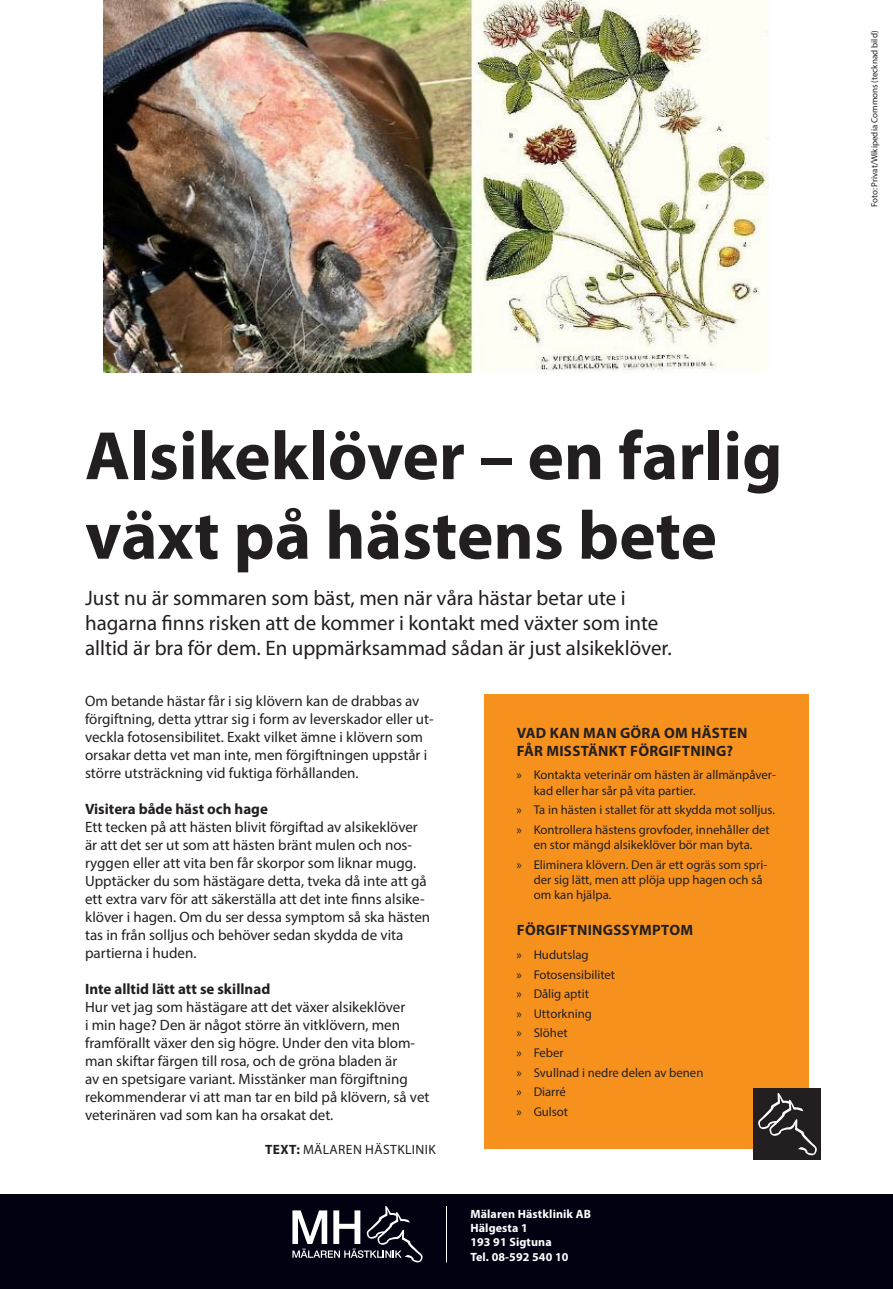
<style>
.page{position:relative;width:893px;height:1289px;background:#fff}
.page>*{position:absolute;margin:0;border:0;box-sizing:border-box;transform-origin:0 0}
.Rubrik{font:700 69px/79.5px "Myriad Pro";color:#231f20}
.Ingress{font:21px/25.2px "Myriad Pro";color:#231f20}
.Brödtext_utan_indrag{font:15px/18px "Myriad Pro";color:#231f20}
.Faktaruta_rubrik{font:700 15px/18px "Myriad Pro";letter-spacing:.02em;color:#231f20}
.Mellanrubrik{font:700 15px "Myriad Pro";color:#231f20}
.Textbyline{font:13.5px "Myriad Pro";letter-spacing:.03em;color:#231f20}
.t1{font:12.75px/15.3px "Myriad Pro";color:#231f20}
.t2{font:700 12px/14.4px "Myriad Pro";letter-spacing:.01em;color:#fff}
.Fotobyline{font:9px "Myriad Pro";color:#231f20}
.s1{font-weight:700}
</style>
<div class="page">
<div style="left:0;top:1193px;width:893px;height:95px;background:#000212"></div>
<svg style="left:292px;top:1206px;width:131px;height:56px"></svg>
<hr style="left:446px;top:1205px;width:1px;height:57px;background:#fff">
<img style="left:103px;top:0;width:666px;height:372px">
<div style="left:485px;top:694px;width:324px;height:454px;background:#f6911e"></div>
<div style="left:754px;top:1088px;width:67px;height:71px;background:#231f20"></div>
<svg style="left:758px;top:1093px;width:59px;height:62px"></svg>
<p class="Rubrik" style="left:85px;top:414px;width:699px">Alsikeklöver – en farlig växt på hästens bete</p>
<p class="Ingress" style="left:85px;top:584px;width:588px">Just nu är sommaren som bäst, men när våra hästar betar ute i hagarna finns risken att de kommer i kontakt med växter som inte alltid är bra för dem. En uppmärksammad sådan är just alsikeklöver.</p>
<p class="Brödtext_utan_indrag" style="left:85px;top:691px;width:350px">Om betande hästar får i sig klövern kan de drabbas av förgiftning, detta yttrar sig i form av leverskador eller ut&shy;veckla fotosensibilitet. Exakt vilket ämne i klövern som orsakar detta vet man inte, men förgiftningen uppstår i större utsträckning vid fuktiga förhållanden.</p>
<p class="Mellanrubrik" style="left:85px;top:799px;width:184px">Visitera både häst och hage</p>
<p class="Brödtext_utan_indrag" style="left:85px;top:817px;width:347px">Ett tecken på att hästen blivit förgiftad av alsikeklöver är att det ser ut som att hästen bränt mulen och nos&shy;ryggen eller att vita ben får skorpor som liknar mugg.<br>Upptäcker du som hästägare detta, tveka då inte att gå ett extra varv för att säkerställa att det inte finns alsike&shy;klöver i hagen. Om du ser dessa symptom så ska hästen tas in från solljus och behöver sedan skydda de vita partierna i huden.</p>
<p class="Mellanrubrik" style="left:85px;top:979px;width:187px">Inte alltid lätt att se skillnad</p>
<p class="Brödtext_utan_indrag" style="left:85px;top:997px;width:346px">Hur vet jag som hästägare att det växer alsikeklöver<br>i min hage? Den är något större än vitklövern, men framförallt växer den sig högre. Under den vita blom&shy;man skiftar färgen till rosa, och de gröna bladen är<br>av en spetsigare variant. Misstänker man förgiftning rekommenderar vi att man tar en bild på klövern, så vet veterinären vad som kan ha orsakat det.</p>
<p class="Textbyline" style="left:265px;top:1141px;width:172px"><span class="s1">TEXT:</span> MÄLAREN HÄSTKLINIK</p>
<p class="Faktaruta_rubrik" style="left:517px;top:723px;width:232px">VAD KAN MAN GÖRA OM HÄSTEN<br>FÅR MISSTÄNKT FÖRGIFTNING?</p>
<p class="t1" style="left:534px;top:767px;width:244px;text-indent:-17px">» Kontakta veterinär om hästen är allmänpåver&shy;kad eller har sår på vita partier.</p>
<p class="t1" style="left:517px;top:802px;width:260px">» Ta in hästen i stallet för att skydda mot solljus.</p>
<p class="t1" style="left:517px;top:821px;width:255px;text-align:center">» Kontrollera hästens grovfoder, innehåller det en stor mängd alsikeklöver bör man byta.</p>
<p class="t1" style="left:534px;top:856px;width:235px;text-indent:-17px">» Eliminera klövern. Den är ett ogräs som spri&shy;der sig lätt, men att plöja upp hagen och så om kan hjälpa.</p>
<p class="Faktaruta_rubrik" style="left:517px;top:920px;width:178px">FÖRGIFTNINGSSYMPTOM</p>
<p class="t1" style="left:517px;top:947px;width:74px">» Hudutslag</p>
<p class="t1" style="left:517px;top:966px;width:100px">» Fotosensibilitet</p>
<p class="t1" style="left:517px;top:986px;width:74px">» Dålig aptit</p>
<p class="t1" style="left:517px;top:1005px;width:77px">» Uttorkning</p>
<p class="t1" style="left:517px;top:1025px;width:52px">» Slöhet</p>
<p class="t1" style="left:517px;top:1044px;width:49px">» Feber</p>
<p class="t1" style="left:517px;top:1064px;width:188px">» Svullnad i nedre delen av benen</p>
<p class="t1" style="left:517px;top:1083px;width:51px">» Diarré</p>
<p class="t1" style="left:517px;top:1103px;width:53px">» Gulsot</p>
<p class="t2" style="left:470px;top:1205px;width:122px">Mälaren Hästklinik AB<br>Hälgesta 1<br>193 91 Sigtuna<br>Tel. 08-592 540 10</p>
<p class="Fotobyline" style="left:869px;top:207px;width:178px;rotate:-90deg">Foto: Privat/Wikipedia Commons (tecknad bild)</p>
</div>
